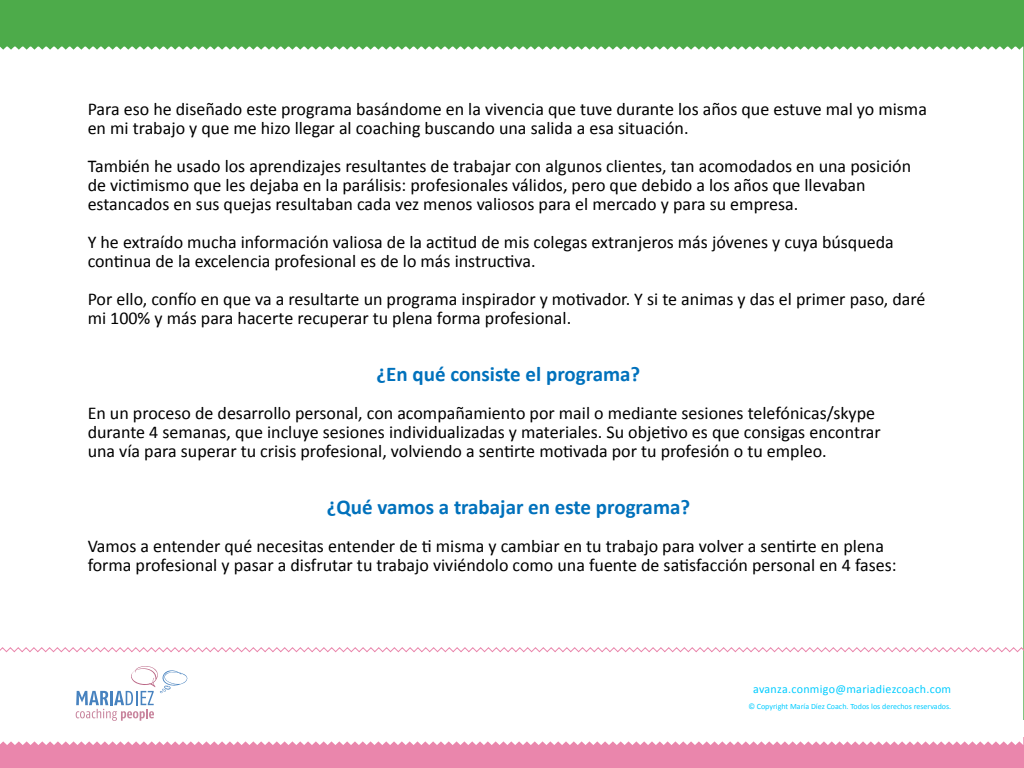
<style>
.page{position:relative;width:1024px;height:768px;background:#fff}
.page>*{position:absolute;margin:0;border:0;box-sizing:border-box;transform-origin:0 0}
.t1{font:700 21px "Calibri";color:#0071bc}
.t2{font:18px/19px "Calibri";color:#000}
.t3{font:12px "Calibri";letter-spacing:.025em;color:#0cf}
.t4{font:8px "Calibri";color:#0cf}
</style>
<div class="page">
<div style="left:0;top:737px;width:1023px;height:30px;background:#ea86ac"></div>
<div style="left:0;top:0;width:1023px;height:720px;background:#4dab4a"></div>
<div style="left:0;top:47px;width:1023px;height:698px;background:#fff"></div>
<svg style="left:0;top:646px;width:1024px;height:8px;background:#fbe9ef"></svg>
<svg style="left:76px;top:666px;width:113px;height:55px;background:#e9ebf2"></svg>
<p class="t2" style="left:88px;top:99px;width:841px">Para eso he diseñado este programa basándome en la vivencia que tuve durante los años que estuve mal yo misma en mi trabajo y que me hizo llegar al coaching buscando una salida a esa situación.</p>
<p class="t2" style="left:88px;top:156px;width:825px">También he usado los aprendizajes resultantes de trabajar con algunos clientes, tan acomodados en una posición de victimismo que les dejaba en la parálisis: profesionales válidos, pero que debido a los años que llevaban estancados en sus quejas resultaban cada vez menos valiosos para el mercado y para su empresa.</p>
<p class="t2" style="left:88px;top:232px;width:808px">Y he extraído mucha información valiosa de la actitud de mis colegas extranjeros más jóvenes y cuya búsqueda continua de la excelencia profesional es de lo más instructiva.</p>
<p class="t2" style="left:88px;top:289px;width:839px">Por ello, confío en que va a resultarte un programa inspirador y motivador. Y si te animas y das el primer paso, daré mi 100% y más para hacerte recuperar tu plena forma profesional.</p>
<p class="t1" style="left:376px;top:361px;width:265px">¿En qué consiste el programa?</p>
<p class="t2" style="left:88px;top:403px;width:795px">En un proceso de desarrollo personal, con acompañamiento por mail o mediante sesiones telefónicas/skype durante 4 semanas, que incluye sesiones individualizadas y materiales. Su objetivo es que consigas encontrar una vía para superar tu crisis profesional, volviendo a sentirte motivada por tu profesión o tu empleo.</p>
<p class="t1" style="left:327px;top:494px;width:365px">¿Qué vamos a trabajar en este programa?</p>
<p class="t2" style="left:88px;top:536px;width:810px">Vamos a entender qué necesitas entender de ti misma y cambiar en tu trabajo para volver a sentirte en plena forma profesional y pasar a disfrutar tu trabajo viviéndolo como una fuente de satisfacción personal en 4 fases:</p>
<p class="t3" style="left:753px;top:681px;width:200px">avanza.conmigo@mariadiezcoach.com</p>
<p class="t4" style="left:748px;top:701px;width:204px">© Copyright María Díez Coach. Todos los derechos reservados.</p>
</div>
